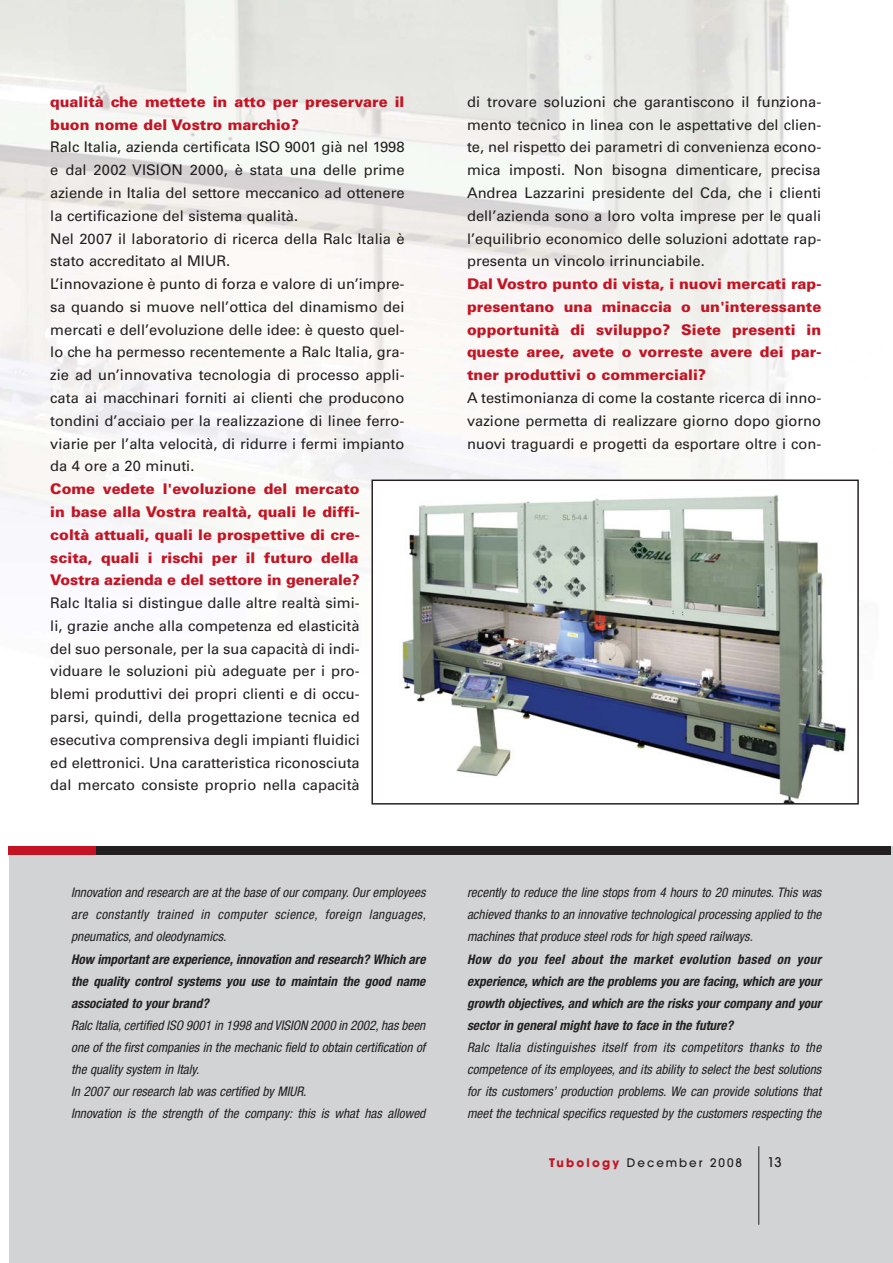
<style>
.page{position:relative;width:893px;height:1263px;background:#fff}
.page>*{position:absolute;margin:0;border:0;box-sizing:border-box;transform-origin:0 0}
.t1{font:14.7px/22.8px "Univers";color:#231f20;text-align:justify}
.t2{font:900 14.7px/22.8px "Univers";color:#c41424;text-align:justify}
.t3{font:italic condensed 13.2px/22px "Helvetica Neue";color:#231f20;text-align:justify}
.t4{font:italic 700 condensed 13.2px/22px "Helvetica Neue";color:#231f20;text-align:justify}
.t5{font:500 13.2px "Avant Garde";color:#231f20}
.t6{font:500 11.7px "Avant Garde";letter-spacing:.165em;color:#231f20}
.s1{font-weight:700;color:#c41424}
</style>
<div class="page">
<img style="left:0;top:0;width:859px;height:570px">
<div style="left:9px;top:846px;width:883px;height:417px;background:#d1d3d4"></div>
<div style="left:9px;top:846px;width:882px;height:9px;background:#231f20"></div>
<div style="left:9px;top:846px;width:87px;height:9px;background:#c41424"></div>
<hr style="left:758px;top:1146px;width:1px;height:79px;background:#231f20">
<div style="left:372px;top:480px;width:486px;height:324px;background:#fff"></div>
<img style="left:401px;top:495px;width:448px;height:308px">
<div style="left:371px;top:480px;width:488px;height:325px;border:1px solid #231f20"></div>
<p class="t2" style="left:50px;top:91px;width:356px">qualità che mettete in atto per preservare il buon nome del Vostro marchio?</p>
<p class="t1" style="left:50px;top:137px;width:356px;text-align:left">Ralc Italia, azienda certificata ISO 9001 già nel 1998 e dal 2002 VISION 2000, è stata una delle prime aziende in Italia del settore meccanico ad ottenere la certificazione del sistema qualità.<br>Nel 2007 il laboratorio di ricerca della Ralc Italia è stato accreditato al MIUR.<br>L’innovazione è punto di forza e valore di un’impre&shy;sa quando si muove nell’ottica del dinamismo dei mercati e dell’evoluzione delle idee: è questo quel&shy;lo che ha permesso recentemente a Ralc Italia, gra&shy;zie ad un’innovativa tecnologia di processo appli&shy;cata ai macchinari forniti ai clienti che producono tondini d’acciaio per la realizzazione di linee ferro&shy;viarie per l’alta velocità, di ridurre i fermi impianto da 4 ore a 20 minuti.</p>
<p class="t2" style="left:50px;top:479px;width:311px">Come vedete l'evoluzione del mercato in base alla Vostra realtà, quali le diffi&shy;coltà attuali, quali le prospettive di cre&shy;scita, quali i rischi per il futuro della Vostra azienda e del settore in generale?</p>
<p class="t1" style="left:50px;top:593px;width:311px">Ralc Italia si distingue dalle altre realtà simi&shy;li, grazie anche alla competenza ed elasticità del suo personale, per la sua capacità di indi&shy;viduare le soluzioni più adeguate per i pro&shy;blemi produttivi dei propri clienti e di occu&shy;parsi, quindi, della progettazione tecnica ed esecutiva comprensiva degli impianti fluidici ed elettronici. Una caratteristica riconosciuta dal mercato consiste proprio nella capacità</p>
<p class="t3" style="left:71px;top:883px;width:359px">Innovation and research are at the base of our company.Our employees are constantly trained in computer science, foreign languages, pneumatics,and oleodynamics.</p>
<p class="t4" style="left:71px;top:949px;width:358px">How important are experience,innovation and research? Which are the quality control systems you use to maintain the good name associated to your brand?</p>
<p class="t3" style="left:71px;top:1015px;width:358px;text-align:left">Ralc Italia,certified ISO 9001 in 1998 and VISION 2000 in 2002,has been one of the first companies in the mechanic field to obtain certification of the quality system in Italy.<br>In 2007 our research lab was certified by MIUR.<br>Innovation is the strength of the company: this is what has allowed</p>
<p class="t1" style="left:467px;top:92px;width:356px">di trovare soluzioni che garantiscono il funziona&shy;mento tecnico in linea con le aspettative del clien&shy;te, nel rispetto dei parametri di convenienza econo&shy;mica imposti. Non bisogna dimenticare, precisa Andrea Lazzarini presidente del Cda, che i clienti dell’azienda sono a loro volta imprese per le quali l’equilibrio economico delle soluzioni adottate rap&shy;presenta un vincolo irrinunciabile.</p>
<p class="t2" style="left:467px;top:274px;width:356px">Dal Vostro punto di vista, i nuovi mercati rap&shy;presentano una minaccia o un'interessante opportunità di sviluppo? Siete presenti in queste aree, avete o vorreste avere dei par&shy;tner produttivi o commerciali?</p>
<p class="t1" style="left:467px;top:388px;width:356px">A testimonianza di come la costante ricerca di inno&shy;vazione permetta di realizzare giorno dopo giorno nuovi traguardi e progetti da esportare oltre i con-</p>
<p class="t3" style="left:467px;top:883px;width:358px">recently to reduce the line stops from 4 hours to 20 minutes.This was achieved thanks to an innovative technologicalprocessing applied to the machines that produce steel rods for high speed railways.</p>
<p class="t4" style="left:467px;top:949px;width:358px">How do you feel about the market evolution based on your experience, which are the problems you are facing, which are your growth objectives, and which are the risks your company and your sector in general might have to face in the future?</p>
<p class="t3" style="left:467px;top:1037px;width:358px;text-align:left">Ralc Italia distinguishes itself from its competitors thanks to the competence of its employees,and its ability to select the best solutions for its customers’ production problems. We can provide solutions that meet the technical specifics requested by the customers respecting the</p>
<p class="t6" style="left:549px;top:1159px;width:194px"><span class="s1">Tubology</span> December 2008</p>
<p class="t5" style="left:767px;top:1158px;width:16px">13</p>
</div>
